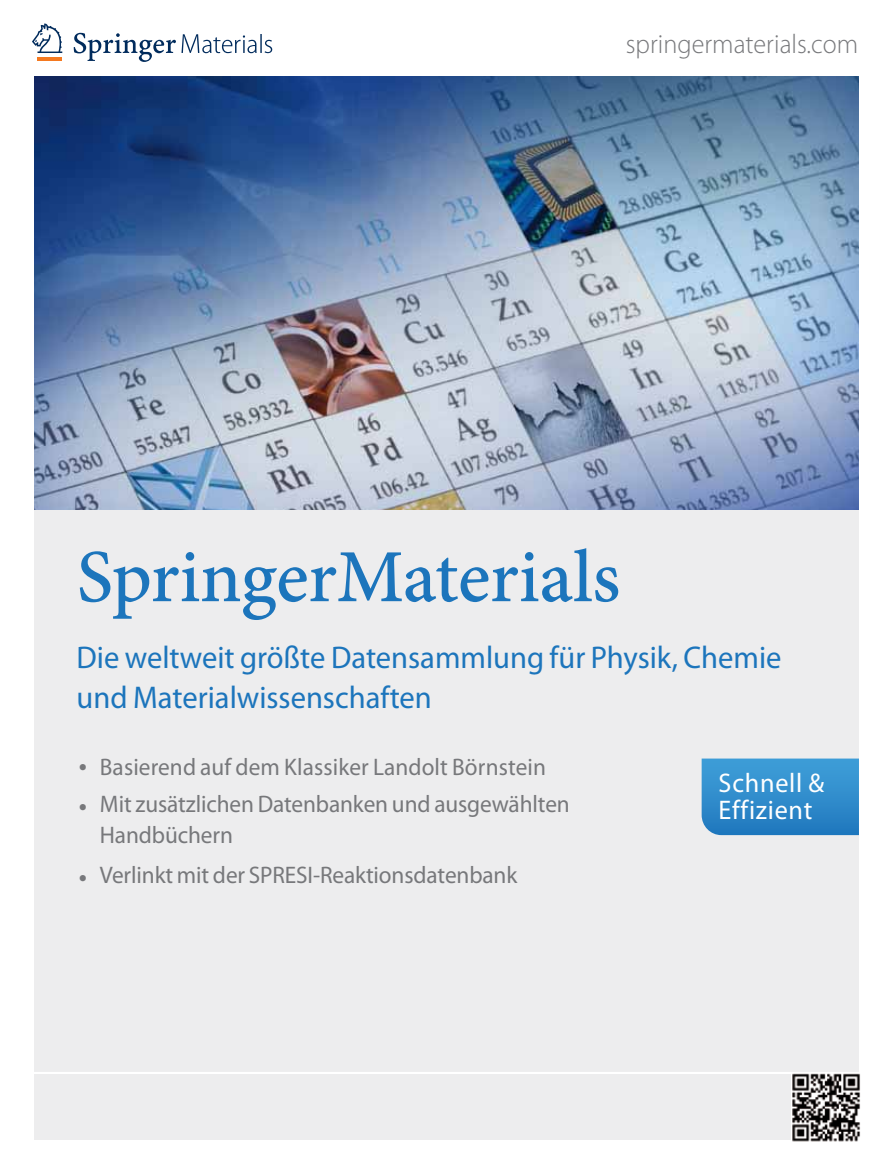
<style>
.page{position:relative;width:893px;height:1174px;background:#fff}
.page>*{position:absolute;margin:0;border:0;box-sizing:border-box;transform-origin:0 0}
.t1{font:75px "Minion Pro Medium Capt";letter-spacing:-.01em;color:#1c75bc}
.t2{font:31.5px/39.8px "Myriad Pro";color:#1c75bc}
.t3{font:300 27px "Myriad Pro";color:#77787b}
.t4{font:27px/27px "Myriad Pro";letter-spacing:.03em;color:#fff}
.t5{font:24px/31.2px "Myriad Pro";letter-spacing:-.005em;color:#77787b}
.s1{font-size:30px}
</style>
<div class="page">
<img style="left:34px;top:77px;width:825px;height:433px">
<svg style="left:74px;top:33px;width:198px;height:29px"></svg>
<hr style="left:38px;top:58px;width:24px;height:3px;background:#f47920">
<svg style="left:32px;top:23px;width:30px;height:30px"></svg>
<div style="left:34px;top:510px;width:825px;height:630px;background:#ededee"></div>
<hr style="left:30px;top:1071px;width:833px;height:3px;background:#fff">
<img style="left:791px;top:1073px;width:69px;height:69px">
<svg style="left:702px;top:758px;width:157px;height:77px;background:#328dcc"></svg>
<p class="t3" style="left:626px;top:29px;width:234px">springermaterials.com</p>
<h1 class="t1" style="left:77px;top:532px;width:545px">SpringerMaterials</h1>
<h2 class="t2" style="left:77px;top:637px;width:706px">Die weltweit größte Datensammlung für Physik, Chemie und Materialwissenschaften</h2>
<p class="t5" style="left:79px;top:751px;width:469px"><span class="s1">•</span> Basierend auf dem Klassiker Landolt Börnstein</p>
<p class="t5" style="left:100px;top:788px;width:471px;text-indent:-21px"><span class="s1">•</span> Mit zusätzlichen Datenbanken und ausgewählten<br>Handbüchern</p>
<p class="t5" style="left:79px;top:858px;width:440px"><span class="s1">•</span> Verlinkt mit der SPRESI-Reaktionsdatenbank</p>
<p class="t4" style="left:719px;top:768px;width:107px">Schnell &amp;<br>Effizient</p>
</div>
